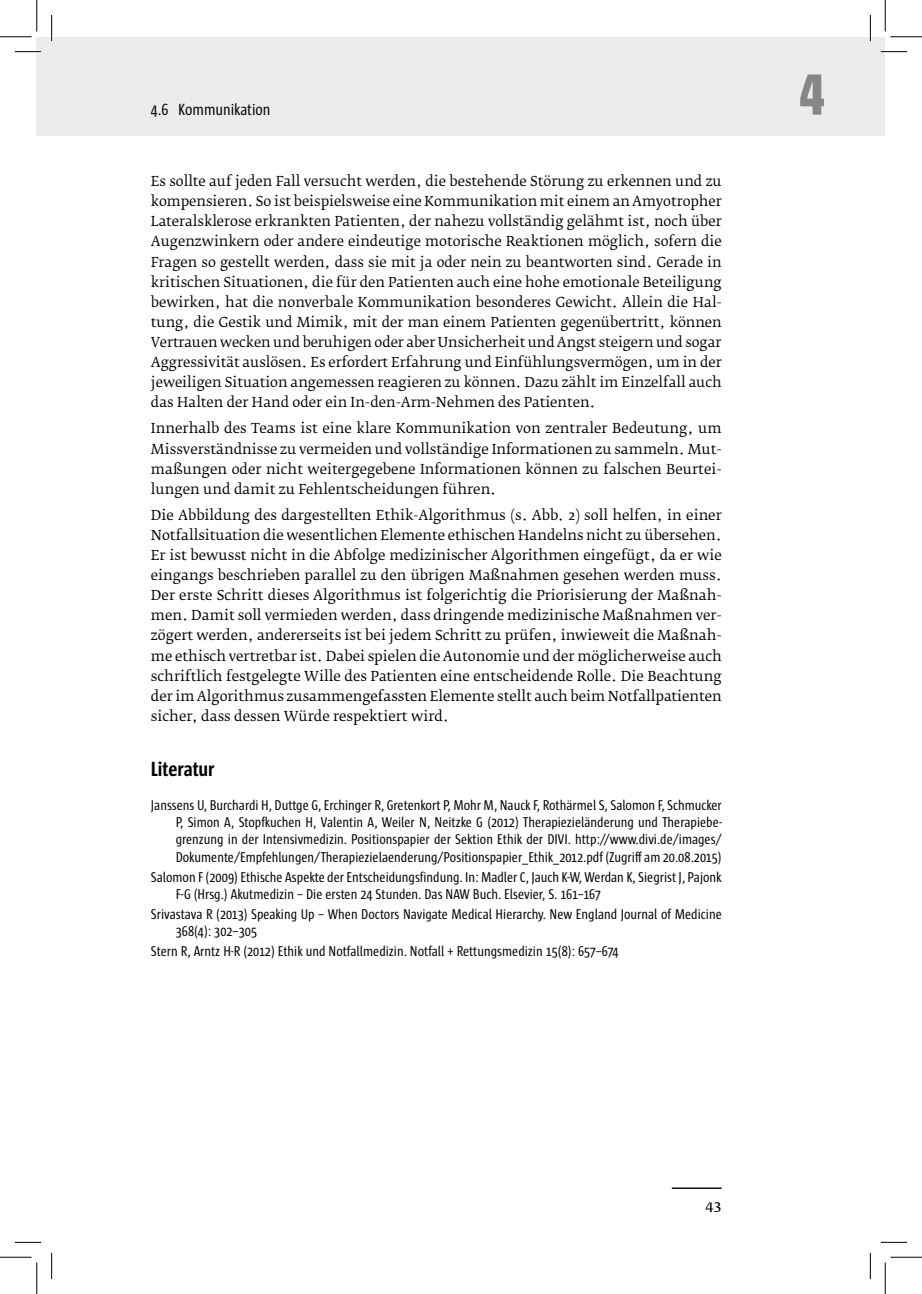
<style>
.page{position:relative;width:922px;height:1294px;background:#fff}
.page>*{position:absolute;margin:0;border:0;box-sizing:border-box;transform-origin:0 0}
.t1{font:800 59.5px "Sun Cd";color:#878787}
.t2{font:700 21px "Sun Cd";letter-spacing:-.005em;color:#000}
.t3{font:16.62px "Sun Cd";color:#000}
.t4{font:15.75px "Fedra Serif B Pro";color:#000}
.t5{font:14.53px/17.5px "Sun Cd";color:#000}
.t6{font:13.65px/20.1px "Fedra Serif B Pro";color:#000;text-align:justify}
</style>
<div class="page">
<div style="left:52px;top:37px;width:833px;height:99px;background:#ececec"></div>
<div style="left:37px;top:37px;width:15px;height:99px;background:#ececec"></div>
<hr style="left:672px;top:1188px;width:49px;height:1px;background:#000">
<hr style="left:15px;top:51px;width:26px;height:2px;background:#fff">
<hr style="left:881px;top:51px;width:26px;height:2px;background:#fff">
<hr style="left:51px;top:15px;width:2px;height:26px;background:#fff">
<hr style="left:869px;top:15px;width:2px;height:26px;background:#fff">
<svg style="left:15px;top:51px;width:26px;height:1px"></svg>
<svg style="left:881px;top:51px;width:26px;height:1px"></svg>
<svg style="left:15px;top:1242px;width:26px;height:1px"></svg>
<svg style="left:881px;top:1242px;width:26px;height:1px"></svg>
<svg style="left:51px;top:15px;width:1px;height:26px"></svg>
<svg style="left:51px;top:1253px;width:1px;height:26px"></svg>
<svg style="left:870px;top:15px;width:1px;height:26px"></svg>
<svg style="left:870px;top:1253px;width:1px;height:26px"></svg>
<hr style="left:0;top:36px;width:32px;height:1px;background:#000">
<hr style="left:890px;top:36px;width:32px;height:1px;background:#000">
<hr style="left:0;top:1257px;width:32px;height:1px;background:#000">
<hr style="left:890px;top:1257px;width:32px;height:1px;background:#000">
<hr style="left:36px;top:0;width:1px;height:32px;background:#000">
<hr style="left:36px;top:1262px;width:1px;height:32px;background:#000">
<hr style="left:885px;top:0;width:1px;height:32px;background:#000">
<hr style="left:885px;top:1262px;width:1px;height:32px;background:#000">
<p class="t3" style="left:151px;top:100px;width:121px">4.6 Kommunikation</p>
<p class="t6" style="left:151px;top:172px;width:572px">Es sollte auf jeden Fall versucht werden, die bestehende Störung zu erkennen und zu kompensieren. So ist beispielsweise eine Kommunikation mit einem an Amyotropher Lateralsklerose erkrankten Patienten, der nahezu vollständig gelähmt ist, noch über Augenzwinkern oder andere eindeutige motorische Reaktionen möglich, sofern die Fragen so gestellt werden, dass sie mit ja oder nein zu beantworten sind. Gerade in kritischen Situationen, die für den Patienten auch eine hohe emotionale Beteiligung bewirken, hat die nonverbale Kommunikation besonderes Gewicht. Allein die Hal&shy;tung, die Gestik und Mimik, mit der man einem Patienten gegenübertritt, können Vertrauen wecken und beruhigen oder aber Unsicherheit und Angst steigern und sogar Aggressivität auslösen. Es erfordert Erfahrung und Einfühlungsvermögen, um in der jeweiligen Situation angemessen reagieren zu können. Dazu zählt im Einzelfall auch das Halten der Hand oder ein In-den-Arm-Nehmen des Patienten.</p>
<p class="t6" style="left:151px;top:419px;width:572px">Innerhalb des Teams ist eine klare Kommunikation von zentraler Bedeutung, um Missverständnisse zu vermeiden und vollständige Informationen zu sammeln. Mut&shy;maßungen oder nicht weitergegebene Informationen können zu falschen Beurtei&shy;lungen und damit zu Fehlentscheidungen führen.</p>
<p class="t6" style="left:151px;top:505px;width:572px">Die Abbildung des dargestellten Ethik-Algorithmus (s. Abb. 2) soll helfen, in einer Notfallsituation die wesentlichen Elemente ethischen Handelns nicht zu übersehen.<br>Er ist bewusst nicht in die Abfolge medizinischer Algorithmen eingefügt, da er wie eingangs beschrieben parallel zu den übrigen Maßnahmen gesehen werden muss.<br>Der erste Schritt dieses Algorithmus ist folgerichtig die Priorisierung der Maßnah&shy;men. Damit soll vermieden werden, dass dringende medizinische Maßnahmen ver&shy;zögert werden, andererseits ist bei jedem Schritt zu prüfen, inwieweit die Maßnah&shy;me ethisch vertretbar ist. Dabei spielen die Autonomie und der möglicherweise auch schriftlich festgelegte Wille des Patienten eine entscheidende Rolle. Die Beachtung der im Algorithmus zusammengefassten Elemente stellt auch beim Notfallpatienten sicher, dass dessen Würde respektiert wird.</p>
<h2 class="t2" style="left:151px;top:757px;width:65px">Literatur</h2>
<p class="t5" style="left:176px;top:796px;width:547px;text-align:justify;text-indent:-25px">Janssens U, Burchardi H, Duttge G, Erchinger R, Gretenkort P, Mohr M, Nauck F, Rothärmel S, Salomon F, Schmucker P, Simon A, Stopfkuchen H, Valentin A, Weiler N, Neitzke G (2012) Therapiezieländerung und Therapiebe&shy;grenzung in der Intensivmedizin. Positionspapier der Sektion Ethik der DIVI. http://www.divi.de/images/ Dokumente/Empfehlungen/Therapiezielaenderung/Positionspapier_Ethik_2012.pdf (Zugriff am 20.08.2015)</p>
<p class="t5" style="left:176px;top:868px;width:547px;text-indent:-25px">Salomon F (2009) Ethische Aspekte der Entscheidungsfindung. In: Madler C, Jauch K-W, Werdan K, Siegrist J, Pajonk<br>F-G (Hrsg.) Akutmedizin – Die ersten 24 Stunden. Das NAW Buch. Elsevier, S. 161–167</p>
<p class="t5" style="left:176px;top:905px;width:547px;text-indent:-25px">Srivastava R (2013) Speaking Up – When Doctors Navigate Medical Hierarchy. New England Journal of Medicine<br>368(4): 302–305</p>
<p class="t5" style="left:151px;top:943px;width:469px">Stern R, Arntz H-R (2012) Ethik und Notfallmedizin. Notfall + Rettungsmedizin 15(8): 657–674</p>
<h1 class="t1" style="left:800px;top:62px;width:26px">4</h1>
<p class="t4" style="left:705px;top:1196px;width:18px">43</p>
</div>
